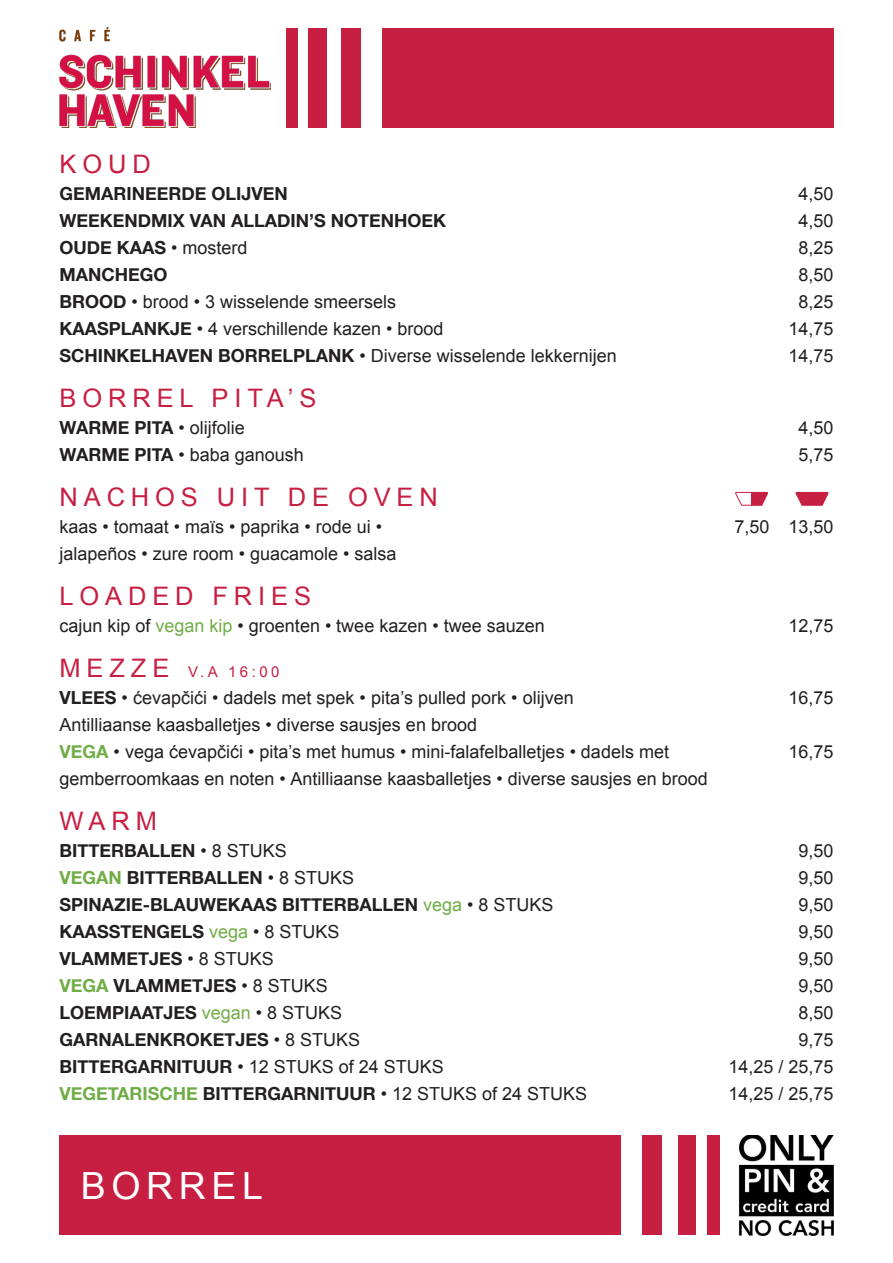
<style>
.page{position:relative;width:893px;height:1263px;background:#fff}
.page>*{position:absolute;margin:0;border:0;box-sizing:border-box;transform-origin:0 0}
.t1{font:37.5px "Arial";letter-spacing:.15em;color:#fff}
.t2{font:25.5px "Arial";letter-spacing:.23em;color:#c71f42}
.t3{font:18px/27px "Arial";color:#231f20}
.t4{font:700 18px/27px "Helvetica Neue";color:#231f20}
.t5{font:15px "Arial";color:#c71f42}
.s1{font-family:"Arial";font-weight:400}
.s2{font-family:"Helvetica Neue";font-weight:700}
.s3{color:#70ad46}
.s4{font-size:25.5px}
.s5{font-family:"Helvetica Neue";font-weight:700;color:#70ad46}
.s6{font-family:"Arial";font-weight:400;color:#70ad46}
</style>
<div class="page">
<div style="left:382px;top:28px;width:451px;height:100px;background:#c71f42"></div>
<div style="left:341px;top:28px;width:20px;height:100px;background:#c71f42"></div>
<div style="left:308px;top:28px;width:19px;height:100px;background:#c71f42"></div>
<div style="left:287px;top:28px;width:11px;height:100px;background:#c71f42"></div>
<div style="left:60px;top:1135px;width:561px;height:100px;background:#c71f42"></div>
<div style="left:642px;top:1135px;width:20px;height:100px;background:#c71f42"></div>
<div style="left:678px;top:1135px;width:18px;height:100px;background:#c71f42"></div>
<div style="left:707px;top:1135px;width:13px;height:100px;background:#c71f42"></div>
<img style="left:60px;top:28px;width:210px;height:100px">
<img style="left:739px;top:1135px;width:94px;height:100px">
<svg style="left:795px;top:492px;width:34px;height:14px"></svg>
<svg style="left:735px;top:492px;width:33px;height:14px"></svg>
<h2 class="t2" style="left:60px;top:149px;width:93px">KOUD</h2>
<p class="t4" style="left:60px;top:179px;width:388px">GEMARINEERDE OLIJVEN<br>WEEKENDMIX VAN ALLADIN’S NOTENHOEK<br>OUDE KAAS <span class="s1">• mosterd<br></span>MANCHEGO</p>
<p class="t3" style="left:60px;top:288px;width:559px"><span class="s2">BROOD</span> • brood • 3 wisselende smeersels<br><span class="s2">KAASPLANKJE</span> • 4 verschillende kazen • brood<br><span class="s2">SCHINKELHAVEN BORRELPLANK</span> • Diverse wisselende lekkernijen</p>
<h2 class="t2" style="left:60px;top:383px;width:258px">BORREL PITA’S</h2>
<p class="t3" style="left:60px;top:414px;width:246px"><span class="s2">WARME PITA</span> • olijfolie<br><span class="s2">WARME PITA</span> • baba ganoush</p>
<h2 class="t2" style="left:60px;top:482px;width:380px">NACHOS UIT DE OVEN</h2>
<p class="t3" style="left:60px;top:513px;width:339px">kaas • tomaat • maïs • paprika • rode ui • jalapeños • zure room • guacamole • salsa</p>
<h2 class="t2" style="left:60px;top:581px;width:253px">LOADED FRIES</h2>
<p class="t3" style="left:60px;top:612px;width:487px">cajun kip of <span class="s3">vegan kip</span> • groenten • twee kazen • twee sauzen</p>
<p class="t5" style="left:60px;top:663px;width:221px"><span class="s4">MEZZE</span> V.A 16:00</p>
<p class="t3" style="left:60px;top:684px;width:650px"><span class="s2">VLEES</span> • ćevapčići • dadels met spek • pita’s pulled pork • olijven<br>Antilliaanse kaasballetjes • diverse sausjes en brood<br><span class="s5">VEGA</span> • vega ćevapčići • pita’s met humus • mini-falafelballetjes • dadels met gemberroomkaas en noten • Antilliaanse kaasballetjes • diverse sausjes en brood</p>
<h2 class="t2" style="left:60px;top:806px;width:99px">WARM</h2>
<p class="t4" style="left:60px;top:836px;width:495px">BITTERBALLEN <span class="s1">• 8 STUKS<br></span><span class="s3">VEGAN</span> BITTERBALLEN <span class="s1">• 8 STUKS<br></span>SPINAZIE-BLAUWEKAAS BITTERBALLEN <span class="s6">vega</span> <span class="s1">• 8 STUKS<br></span>KAASSTENGELS <span class="s6">vega</span> <span class="s1">• 8 STUKS<br></span>VLAMMETJES <span class="s1">• 8 STUKS<br></span><span class="s3">VEGA</span> VLAMMETJES <span class="s1">• 8 STUKS<br></span>LOEMPIAATJES <span class="s6">vegan</span> <span class="s1">• 8 STUKS<br></span>GARNALENKROKETJES <span class="s1">• 8 STUKS</span></p>
<p class="t3" style="left:60px;top:1053px;width:529px"><span class="s2">BITTERGARNITUUR</span> • 12 STUKS of 24 STUKS<br><span class="s5">VEGETARISCHE</span> <span class="s2">BITTERGARNITUUR</span> • 12 STUKS of 24 STUKS</p>
<p class="t3" style="left:788px;top:180px;width:47px;text-align:center">4,50<br>4,50<br>8,25<br>8,50<br>8,25<br>14,75<br>14,75</p>
<p class="t3" style="left:798px;top:414px;width:37px">4,50<br>5,75</p>
<p class="t3" style="left:735px;top:513px;width:37px">7,50</p>
<p class="t3" style="left:788px;top:513px;width:47px">13,50</p>
<p class="t3" style="left:788px;top:612px;width:47px">12,75</p>
<p class="t3" style="left:788px;top:684px;width:47px">16,75</p>
<p class="t3" style="left:788px;top:738px;width:47px">16,75</p>
<p class="t3" style="left:728px;top:837px;width:107px;text-align:right">9,50<br>9,50<br>9,50<br>9,50<br>9,50<br>9,50<br>8,50<br>9,75<br>14,25 / 25,75<br>14,25 / 25,75</p>
<h1 class="t1" style="left:81px;top:1165px;width:184px">BORREL</h1>
</div>
